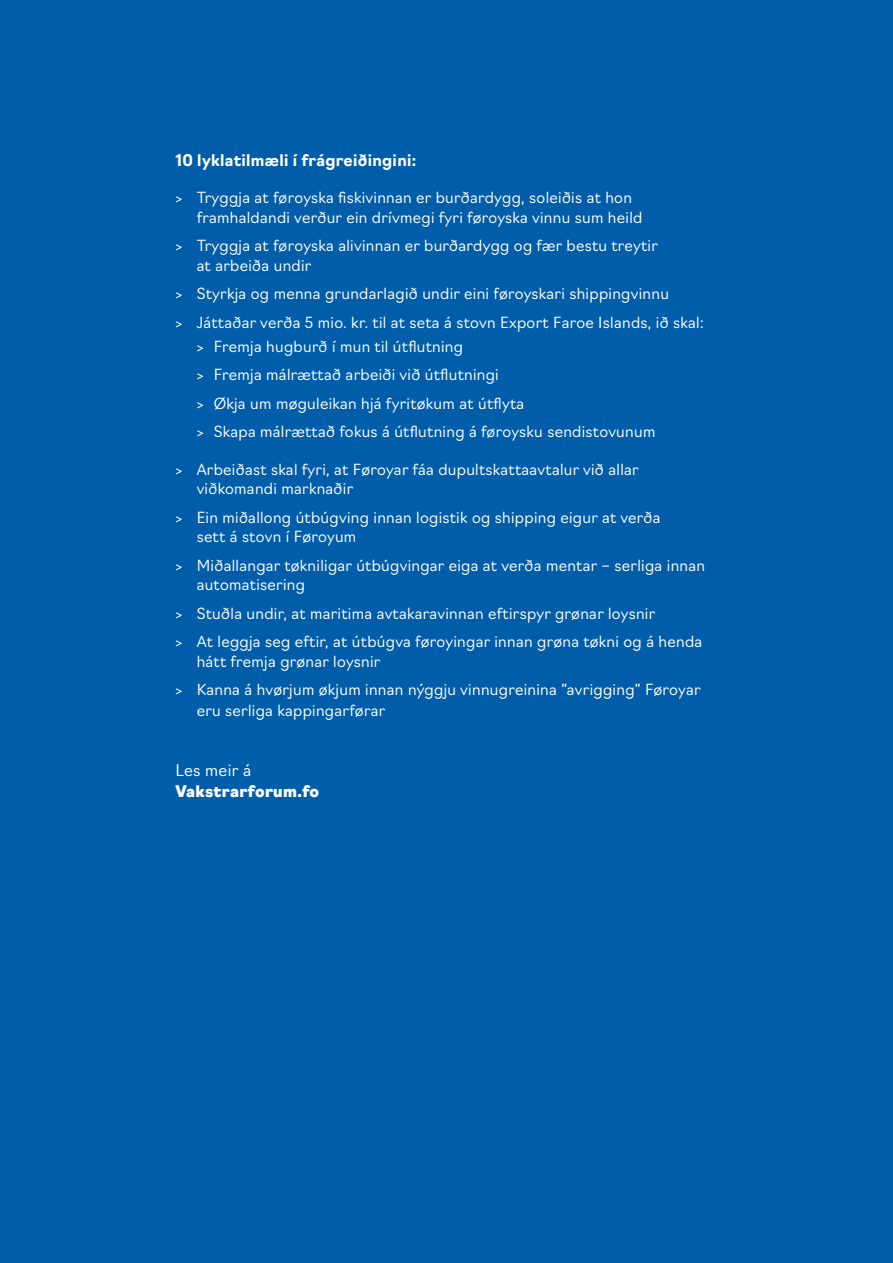
<style>
.page{position:relative;width:893px;height:1263px;background:#005da9}
.page>*{position:absolute;margin:0;border:0;box-sizing:border-box;transform-origin:0 0}
.t1{font:700 15.75px "Navigo";letter-spacing:.02em;color:#fff}
.t2{font:900 15.75px "Navigo";letter-spacing:.02em;color:#fff}
.t3{font:300 15.75px "Navigo";letter-spacing:.02em;color:#fff}
.t4{font:300 15px/28.5px "Navigo";letter-spacing:.02em;color:#fff}
.s1{font-family:"Jubilat";font-weight:400}
</style>
<div class="page">
<p class="t1" style="left:175px;top:148px;width:242px">10 lyklatilmæli í frágreiðingini:</p>
<p class="t4" style="left:197px;top:187px;width:447px;line-height:19.5px;text-indent:-21px"><span class="s1">&gt;</span> Tryggja at føroyska fiskivinnan er burðardygg, soleiðis at hon framhaldandi verður ein drívmegi fyri føroyska vinnu sum heild</p>
<p class="t4" style="left:197px;top:235px;width:463px;line-height:19.5px;text-indent:-21px"><span class="s1">&gt;</span> Tryggja at føroyska alivinnan er burðardygg og fær bestu treytir at arbeiða undir</p>
<p class="t4" style="left:175px;top:279px;width:530px"><span class="s1">&gt;</span> Styrkja og menna grundarlagið undir eini føroyskari shippingvinnu<br><span class="s1">&gt;</span> Játtaðar verða 5 mio. kr. til at seta á stovn Export Faroe Islands, ið skal:</p>
<p class="t4" style="left:197px;top:331px;width:460px"><span class="s1">&gt;</span> Fremja hugburð í mun til útflutning<br><span class="s1">&gt;</span> Fremja málrættað arbeiði við útflutningi<br><span class="s1">&gt;</span> Økja um møguleikan hjá fyritøkum at útflyta<br><span class="s1">&gt;</span> Skapa málrættað fokus á útflutning á føroysku sendistovunum</p>
<p class="t4" style="left:197px;top:458px;width:444px;line-height:19.5px;text-indent:-21px"><span class="s1">&gt;</span> Arbeiðast skal fyri, at Føroyar fáa dupultskattaavtalur við allar viðkomandi marknaðir</p>
<p class="t4" style="left:197px;top:506px;width:465px;line-height:19.5px;text-indent:-21px"><span class="s1">&gt;</span> Ein miðallong útbúgving innan logistik og shipping eigur at verða sett á stovn í Føroyum</p>
<p class="t4" style="left:197px;top:554px;width:510px;line-height:19.5px;text-indent:-21px"><span class="s1">&gt;</span> Miðallangar tøkniligar útbúgvingar eiga at verða mentar – serliga innan automatisering</p>
<p class="t4" style="left:175px;top:598px;width:528px"><span class="s1">&gt;</span> Stuðla undir, at maritima avtakaravinnan eftirspyr grønar loysnir<br><span class="s1">&gt;</span> At leggja seg eftir, at útbúgva føroyingar innan grøna tøkni og á henda</p>
<p class="t4" style="left:175px;top:646px;width:527px;text-indent:21px">hátt fremja grønar loysnir<br><span class="s1">&gt;</span> Kanna á hvørjum økjum innan nýggju vinnugreinina ”avrigging” Føroyar</p>
<p class="t4" style="left:197px;top:695px;width:190px">eru serliga kappingarførar</p>
<p class="t3" style="left:175px;top:758px;width:77px">Les meir á</p>
<p class="t2" style="left:175px;top:779px;width:145px">Vakstrarforum.fo</p>
</div>
